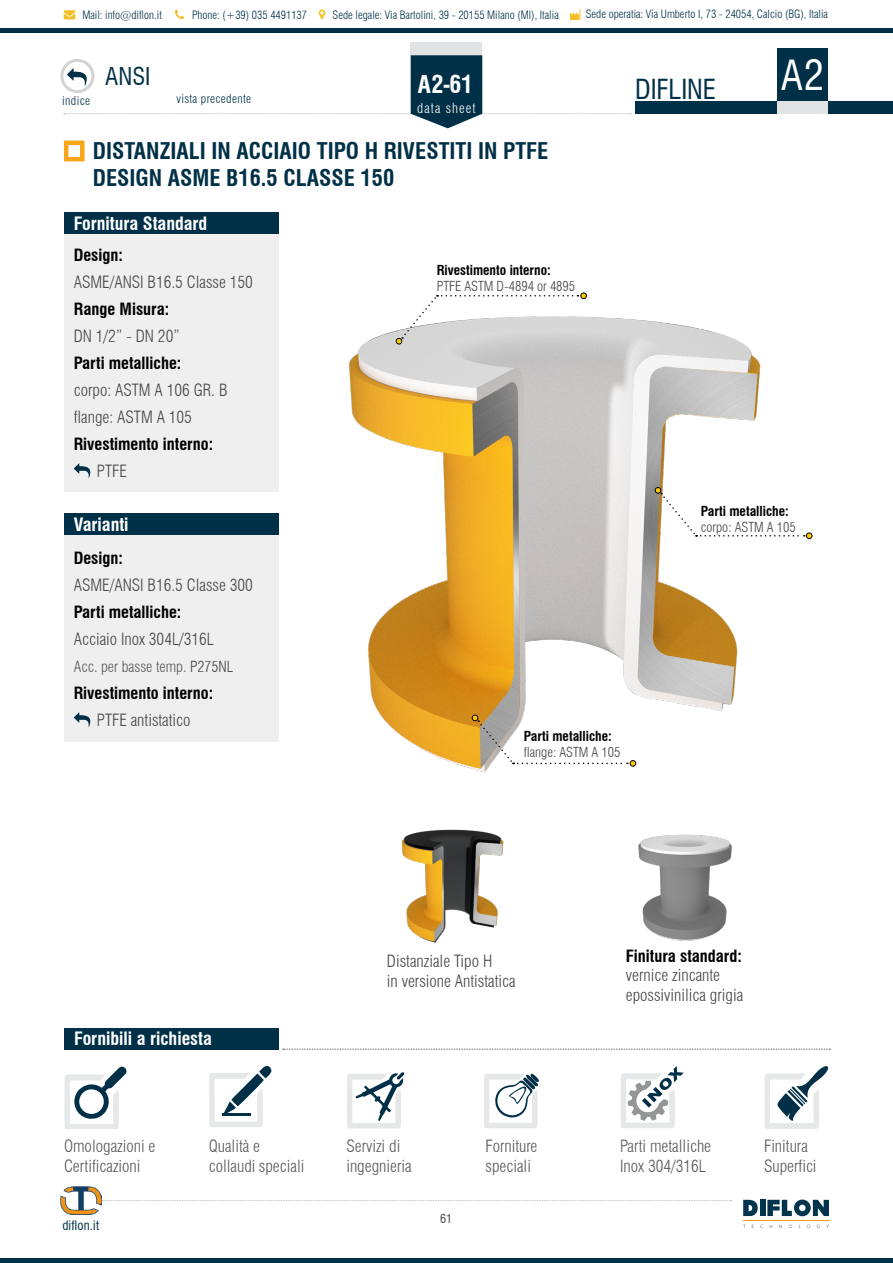
<style>
.page{position:relative;width:893px;height:1263px;background:#fff}
.page>*{position:absolute;margin:0;border:0;box-sizing:border-box;transform-origin:0 0}
.t1{font:condensed 40.5px "Swiss 721 BT";color:#fff}
.t2{font:condensed 27px "Swiss 721 BT";letter-spacing:-.005em;color:#003047}
.t3{font:700 condensed 24px "Swiss 721 BT";color:#fff}
.t4{font:condensed 24px "Swiss 721 BT";color:#003047}
.t5{font:700 condensed 22.5px/27px "Swiss 721 BT";color:#003047}
.t6{font:700 condensed 18px "Swiss 721 BT";color:#fff}
.t7{font:300 condensed 16.5px/19.8px "Swiss 721 BT";color:#464547}
.t8{font:300 condensed 16.5px/19.8px "Swiss 721 BT";color:#58595b}
.t9{font:700 condensed 16.5px "Swiss 721 BT";color:#000}
.t10{font:300 condensed 15px "Swiss 721 BT";color:#58595b}
.t11{font:700 condensed 13.5px "Swiss 721 BT";color:#000}
.t12{font:300 condensed 13.5px "Swiss 721 BT";color:#464547}
.t13{font:300 condensed 13.5px "Swiss 721 BT";letter-spacing:.08em;color:#fff}
.t14{font:condensed 12.75px "Swiss 721 BT";letter-spacing:.025em;color:#003047}
.t15{font:300 condensed 12px "Swiss 721 BT";letter-spacing:.03em;color:#003047}
.t16{font:condensed 12px "Swiss 721 BT";color:#464547}
.t17{font:300 condensed 11.25px "Swiss 721 BT";color:#003047}
.s1{color:#464547}
</style>
<div class="page">
<div style="left:60px;top:59px;width:35px;height:34px;border:3px solid #d1d3d4;border-radius:50%"></div>
<div style="left:64px;top:141px;width:21px;height:20px;border:4px solid #faa61a"></div>
<div style="left:64px;top:234px;width:214px;height:257px;background:#efeff0"></div>
<div style="left:64px;top:535px;width:214px;height:207px;background:#efeff0"></div>
<div style="left:64px;top:513px;width:214px;height:22px;background:#003047"></div>
<div style="left:64px;top:212px;width:214px;height:22px;background:#003047"></div>
<img style="left:348px;top:292px;width:462px;height:481px">
<div style="left:580px;top:293px;width:7px;height:6px;border:1px solid #000;border-radius:50%"></div>
<svg style="left:396px;top:293px;width:190px;height:51px"></svg>
<svg style="left:655px;top:487px;width:157px;height:52px"></svg>
<svg style="left:74px;top:712px;width:16px;height:15px"></svg>
<svg style="left:74px;top:463px;width:16px;height:15px"></svg>
<svg style="left:472px;top:715px;width:164px;height:51px"></svg>
<img style="left:401px;top:829px;width:103px;height:114px">
<img style="left:638px;top:834px;width:94px;height:107px">
<div style="left:64px;top:1028px;width:215px;height:21px;background:#003047"></div>
<svg style="left:283px;top:1049px;width:547px;height:1px"></svg>
<svg style="left:484px;top:1073px;width:55px;height:56px"></svg>
<svg style="left:347px;top:1072px;width:58px;height:57px"></svg>
<svg style="left:209px;top:1066px;width:63px;height:61px"></svg>
<hr style="left:222px;top:1114px;width:29px;height:2px;background:#003047">
<svg style="left:64px;top:1066px;width:63px;height:63px"></svg>
<svg style="left:621px;top:1066px;width:63px;height:62px"></svg>
<svg style="left:764px;top:1066px;width:64px;height:63px"></svg>
<hr style="left:743px;top:1220px;width:86px;height:1px;background:#f7941e">
<svg style="left:767px;top:1199px;width:62px;height:17px"></svg>
<div style="left:760px;top:1200px;width:5px;height:16px;background:#00344d"></div>
<svg style="left:743px;top:1200px;width:15px;height:16px"></svg>
<svg style="left:102px;top:1200px;width:630px;height:1px"></svg>
<div style="left:635px;top:101px;width:258px;height:13px;background:#003047"></div>
<div style="left:777px;top:49px;width:51px;height:52px;background:#003047"></div>
<div style="left:777px;top:101px;width:51px;height:13px;background:#e2e3e4"></div>
<div style="left:0;top:1258px;width:893px;height:5px;background:#003047"></div>
<hr style="left:0;top:29px;width:893px;height:4px;background:#003047">
<div style="left:411px;top:42px;width:71px;height:13px;background:#e2e3e4"></div>
<svg style="left:64px;top:55px;width:567px;height:73px"></svg>
<svg style="left:570px;top:9px;width:10px;height:11px"></svg>
<svg style="left:319px;top:10px;width:6px;height:9px"></svg>
<svg style="left:175px;top:10px;width:9px;height:9px"></svg>
<svg style="left:64px;top:10px;width:11px;height:9px"></svg>
<img style="left:60px;top:1187px;width:41px;height:27px">
<p class="t17" style="left:82px;top:8px;width:81px">Mail: info@diflon.it</p>
<p class="t17" style="left:192px;top:8px;width:117px">Phone: (+39) 035 4491137</p>
<p class="t17" style="left:333px;top:8px;width:228px">Sede legale: Via Bartolini, 39 - 20155 Milano (MI), Italia</p>
<p class="t17" style="left:586px;top:7px;width:244px">Sede operatia: Via Umberto I, 73 - 24054, Calcio (BG), Italia</p>
<h3 class="t4" style="left:105px;top:62px;width:47px">ANSI</h3>
<h3 class="t3" style="left:418px;top:69px;width:57px">A2-61</h3>
<p class="t15" style="left:62px;top:93px;width:29px">indice</p>
<p class="t15" style="left:177px;top:92px;width:76px">vista precedente</p>
<h3 class="t5" style="left:93px;top:137px;width:457px">DISTANZIALI IN ACCIAIO TIPO H RIVESTITI IN PTFE<br>DESIGN ASME B16.5 CLASSE 150</h3>
<p class="t13" style="left:417px;top:100px;width:60px">data sheet</p>
<p class="t6" style="left:74px;top:213px;width:135px">Fornitura Standard</p>
<p class="t9" style="left:74px;top:245px;width:51px">Design:</p>
<p class="t7" style="left:74px;top:272px;width:181px">ASME/ANSI B16.5 Classe 150</p>
<p class="t9" style="left:74px;top:299px;width:97px">Range Misura:</p>
<p class="t7" style="left:74px;top:326px;width:107px">DN 1/2” - DN 20”</p>
<p class="t9" style="left:74px;top:353px;width:109px">Parti metalliche:</p>
<p class="t7" style="left:74px;top:376px;width:155px;line-height:27px">corpo: ASTM A 106 GR. B flange: ASTM A 105</p>
<p class="t9" style="left:74px;top:434px;width:141px">Rivestimento interno:</p>
<p class="t7" style="left:97px;top:461px;width:31px">PTFE</p>
<p class="t6" style="left:74px;top:514px;width:56px">Varianti</p>
<p class="t9" style="left:74px;top:548px;width:51px">Design:</p>
<p class="t7" style="left:74px;top:575px;width:181px">ASME/ANSI B16.5 Classe 300</p>
<p class="t9" style="left:74px;top:602px;width:109px">Parti metalliche:</p>
<p class="t7" style="left:74px;top:629px;width:142px">Acciaio Inox 304L/316L</p>
<p class="t10" style="left:74px;top:657px;width:161px">Acc. per basse temp. <span class="s1">P275NL</span></p>
<p class="t9" style="left:74px;top:683px;width:141px">Rivestimento interno:</p>
<p class="t7" style="left:97px;top:710px;width:95px">PTFE antistatico</p>
<p class="t11" style="left:437px;top:262px;width:116px">Rivestimento interno:</p>
<p class="t12" style="left:437px;top:278px;width:140px">PTFE ASTM D-4894 or 4895</p>
<p class="t11" style="left:524px;top:728px;width:90px">Parti metalliche:</p>
<p class="t12" style="left:524px;top:744px;width:98px">flange: ASTM A 105</p>
<h2 class="t2" style="left:635px;top:73px;width:83px">DIFLINE</h2>
<h1 class="t1" style="left:781px;top:51px;width:45px">A2</h1>
<p class="t11" style="left:701px;top:502px;width:90px">Parti metalliche:</p>
<p class="t12" style="left:701px;top:519px;width:97px">corpo: ASTM A 105</p>
<p class="t6" style="left:74px;top:1028px;width:139px">Fornibili a richiesta</p>
<p class="t7" style="left:387px;top:951px;width:130px">Distanziale Tipo H<br>in versione Antistatica</p>
<p class="t9" style="left:626px;top:946px;width:118px">Finitura standard:</p>
<p class="t7" style="left:626px;top:965px;width:119px">vernice zincante epossivinilica grigia</p>
<p class="t8" style="left:64px;top:1136px;width:93px">Omologazioni e<br>Certificazioni</p>
<p class="t8" style="left:620px;top:1136px;width:92px">Parti metalliche<br>Inox 304/316L</p>
<p class="t8" style="left:764px;top:1136px;width:54px">Finitura<br>Superfici</p>
<p class="t16" style="left:440px;top:1211px;width:13px">61</p>
<p class="t8" style="left:209px;top:1136px;width:97px">Qualità e collaudi speciali</p>
<p class="t8" style="left:346px;top:1136px;width:67px">Servizi di ingegnieria</p>
<p class="t8" style="left:485px;top:1136px;width:54px">Forniture speciali</p>
<p class="t14" style="left:62px;top:1217px;width:38px">diflon.it</p>
</div>
